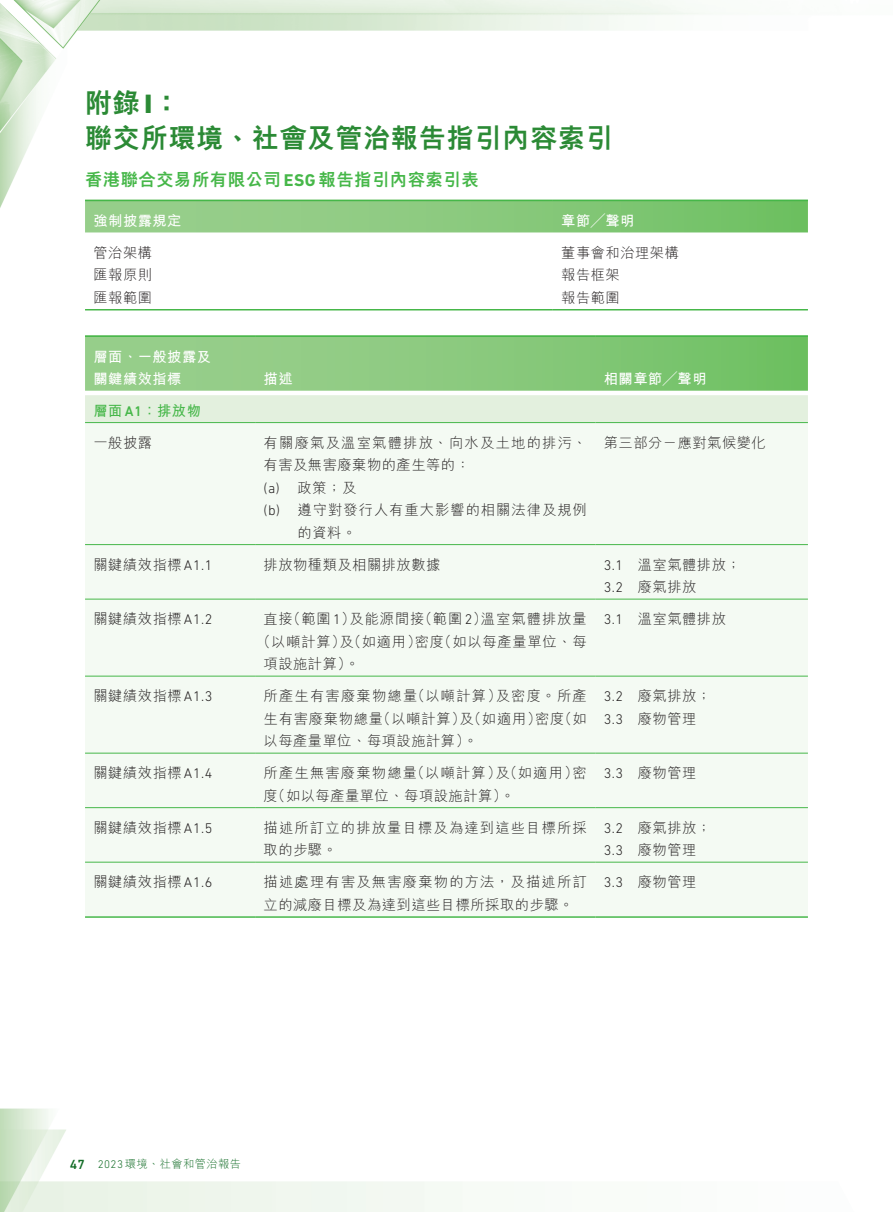
<style>
.page{position:relative;width:893px;height:1212px;background:#fff}
.page>*{position:absolute;margin:0;border:0;box-sizing:border-box;transform-origin:0 0}
.t1{font:800 27px/34.2px "M Hei HK";letter-spacing:.03em;color:#2b8a35}
._3__標題{font:800 17.25px "M Hei HK";letter-spacing:.035em;color:#46b749}
._1__內文{font:300 14.25px/22.5px "M Hei HK";letter-spacing:.035em;color:#231f20}
._1__內文-2{font:300 14.25px "M Hei HK";letter-spacing:.085em;color:#231f20}
._1__內文-3{font:700 14.25px "M Hei HK";letter-spacing:.035em;color:#fff}
._1__內文-4{font:300 14.25px "DIN Next LT Pro";color:#231f20}
._1__內文-5{font:300 14.25px/22.5px "M Hei HK";letter-spacing:.055em;color:#231f20}
._1__內文-6{font:300 14.25px "M Hei HK";letter-spacing:.07em;color:#231f20}
._1__內文-7{font:300 14.25px "M Hei HK";letter-spacing:.09em;color:#231f20}
._1__內文-8{font:700 14.25px "M Hei HK";color:#46b749}
.t2{font:500 13.5px "DIN Next LT Pro";color:#136d27}
.t3{font:300 11.25px "M Hei HK";letter-spacing:.035em;color:#136d27}
.s1{font-family:"Akko Pro";font-weight:700}
.s2{font-family:"DIN Next LT Pro";font-weight:700}
.s3{font-family:"DIN Next LT Pro";font-weight:500}
.s4{font-family:"DIN Next LT Pro"}
</style>
<div class="page">
<img style="left:0;top:0;width:808px;height:1212px">
<svg style="left:85px;top:201px;width:723px;height:31px;background:#87c87b"></svg>
<hr style="left:85px;top:200px;width:468px;height:1px;background:#46b749">
<hr style="left:553px;top:200px;width:255px;height:1px;background:#46b749">
<hr style="left:85px;top:309px;width:468px;height:1px;background:#46b749">
<hr style="left:553px;top:309px;width:255px;height:1px;background:#46b749">
<svg style="left:85px;top:337px;width:723px;height:85px;background:#abd8a1"></svg>
<div style="left:85px;top:423px;width:723px;height:493px;background:#f4faf3"></div>
<hr style="left:85px;top:335px;width:170px;height:2px;background:#46b749">
<hr style="left:255px;top:335px;width:340px;height:2px;background:#46b749">
<hr style="left:595px;top:335px;width:213px;height:2px;background:#46b749">
<hr style="left:85px;top:422px;width:170px;height:1px;background:#46b749">
<hr style="left:255px;top:422px;width:340px;height:1px;background:#46b749">
<hr style="left:595px;top:422px;width:213px;height:1px;background:#46b749">
<hr style="left:85px;top:544px;width:170px;height:1px;background:#46b749">
<hr style="left:255px;top:544px;width:340px;height:1px;background:#46b749">
<hr style="left:595px;top:544px;width:213px;height:1px;background:#46b749">
<hr style="left:85px;top:599px;width:170px;height:1px;background:#46b749">
<hr style="left:255px;top:599px;width:340px;height:1px;background:#46b749">
<hr style="left:595px;top:599px;width:213px;height:1px;background:#46b749">
<hr style="left:85px;top:676px;width:170px;height:1px;background:#46b749">
<hr style="left:255px;top:676px;width:340px;height:1px;background:#46b749">
<hr style="left:595px;top:676px;width:213px;height:1px;background:#46b749">
<hr style="left:85px;top:753px;width:170px;height:1px;background:#46b749">
<hr style="left:255px;top:753px;width:340px;height:1px;background:#46b749">
<hr style="left:595px;top:753px;width:213px;height:1px;background:#46b749">
<hr style="left:85px;top:807px;width:170px;height:1px;background:#46b749">
<hr style="left:255px;top:807px;width:340px;height:1px;background:#46b749">
<hr style="left:595px;top:807px;width:213px;height:1px;background:#46b749">
<hr style="left:85px;top:862px;width:170px;height:1px;background:#46b749">
<hr style="left:255px;top:862px;width:340px;height:1px;background:#46b749">
<hr style="left:595px;top:862px;width:213px;height:1px;background:#46b749">
<hr style="left:85px;top:916px;width:170px;height:2px;background:#46b749">
<hr style="left:255px;top:916px;width:340px;height:2px;background:#46b749">
<hr style="left:595px;top:916px;width:213px;height:2px;background:#46b749">
<h1 class="t1" style="left:85px;top:86px;width:529px">附錄<span class="s1">I</span>：<br>聯交所環境、社會及管治報告指引內容索引</h1>
<p class="_3__標題" style="left:85px;top:170px;width:395px">香港聯合交易所有限公司<span class="s2">ESG</span>報告指引內容索引表</p>
<p class="_1__內文-3" style="left:561px;top:211px;width:75px">章節╱聲明</p>
<p class="_1__內文-3" style="left:94px;top:211px;width:89px">強制披露規定</p>
<p class="_1__內文" style="left:94px;top:241px;width:60px">管治架構</p>
<p class="_1__內文" style="left:561px;top:241px;width:119px">董事會和治理架構</p>
<p class="_1__內文" style="left:94px;top:263px;width:60px">匯報原則</p>
<p class="_1__內文" style="left:561px;top:263px;width:60px">報告框架</p>
<p class="_1__內文" style="left:94px;top:286px;width:60px">匯報範圍</p>
<p class="_1__內文" style="left:561px;top:286px;width:60px">報告範圍</p>
<p class="_1__內文-3" style="left:94px;top:346px;width:119px">層面、一般披露及</p>
<p class="_1__內文-3" style="left:94px;top:369px;width:89px">關鍵績效指標</p>
<p class="_1__內文-8" style="left:94px;top:400px;width:109px">層面<span class="s3">A1</span>：排放物</p>
<p class="_1__內文-3" style="left:264px;top:369px;width:30px">描述</p>
<p class="_1__內文-3" style="left:604px;top:369px;width:104px">相關章節╱聲明</p>
<p class="_1__內文" style="left:94px;top:431px;width:60px">一般披露</p>
<p class="_1__內文-7" style="left:264px;top:435px;width:325px">有關廢氣及溫室氣體排放、向水及土地的排污、</p>
<p class="_1__內文" style="left:604px;top:431px;width:164px">第三部分－應對氣候變化</p>
<p class="_1__內文" style="left:264px;top:454px;width:208px">有害及無害廢棄物的產生等的：</p>
<p class="_1__內文" style="left:298px;top:476px;width:60px">政策；及</p>
<p class="_1__內文-4" style="left:264px;top:480px;width:18px">a( )</p>
<p class="_1__內文-4" style="left:264px;top:502px;width:18px">b( )</p>
<p class="_1__內文-6" style="left:298px;top:503px;width:291px">遵守對發行人有重大影響的相關法律及規例</p>
<p class="_1__內文" style="left:298px;top:521px;width:60px">的資料。</p>
<p class="_1__內文" style="left:94px;top:553px;width:120px">關鍵績效指標<span class="s4">A1.1</span></p>
<p class="_1__內文" style="left:264px;top:553px;width:178px">排放物種類及相關排放數據</p>
<p class="_1__內文-4" style="left:604px;top:557px;width:21px">3.1</p>
<p class="_1__內文" style="left:638px;top:553px;width:104px">溫室氣體排放;</p>
<p class="_1__內文-4" style="left:604px;top:579px;width:21px">3.2</p>
<p class="_1__內文" style="left:638px;top:576px;width:60px">廢氣排放</p>
<p class="_1__內文" style="left:94px;top:608px;width:120px">關鍵績效指標<span class="s4">A1.2</span></p>
<p class="_1__內文" style="left:287px;top:608px;width:70px">（範圍 ）<span class="s4">1</span></p>
<p class="_1__內文" style="left:418px;top:608px;width:70px">（範圍 ）<span class="s4">2</span></p>
<p class="_1__內文-6" style="left:481px;top:612px;width:107px">溫室氣體排放量</p>
<p class="_1__內文" style="left:264px;top:608px;width:31px">直接</p>
<p class="_1__內文" style="left:349px;top:608px;width:77px">及能源間接</p>
<p class="_1__內文-4" style="left:604px;top:611px;width:21px">3.1</p>
<p class="_1__內文" style="left:638px;top:608px;width:90px">溫室氣體排放</p>
<p class="_1__內文-5" style="left:264px;top:630px;width:159px;text-indent:-7px">（以噸計算 （及） 如適用）項設施計算。(</p>
<p class="_1__內文-5" style="left:438px;top:630px;width:151px">（如以每產量單位、每</p>
<p class="_1__內文" style="left:415px;top:630px;width:31px">密度</p>
<p class="_1__內文" style="left:94px;top:685px;width:120px">關鍵績效指標<span class="s4">A1.3</span></p>
<p class="_1__內文" style="left:411px;top:685px;width:92px">（以噸計算）</p>
<p class="_1__內文" style="left:496px;top:685px;width:92px">及密度。所產</p>
<p class="_1__內文-2" style="left:264px;top:689px;width:155px">所產生有害廢棄物總量</p>
<p class="_1__內文-4" style="left:604px;top:688px;width:21px">3.2</p>
<p class="_1__內文" style="left:638px;top:685px;width:75px">廢氣排放;</p>
<p class="_1__內文" style="left:377px;top:707px;width:166px">（以噸計算 （及） 如適用）</p>
<p class="_1__內文" style="left:558px;top:707px;width:31px">（如</p>
<p class="_1__內文" style="left:535px;top:707px;width:31px">密度</p>
<p class="_1__內文" style="left:264px;top:707px;width:216px">生有害廢棄物總量<br>以每產量單位、每項設施計算。(</p>
<p class="_1__內文-4" style="left:604px;top:711px;width:21px">3.3</p>
<p class="_1__內文" style="left:638px;top:707px;width:60px">廢物管理</p>
<p class="_1__內文" style="left:94px;top:762px;width:120px">關鍵績效指標<span class="s4">A1.4</span></p>
<p class="_1__內文" style="left:410px;top:762px;width:178px">（以噸計算 （及） 如適用 密）</p>
<p class="_1__內文-2" style="left:264px;top:766px;width:155px">所產生無害廢棄物總量</p>
<p class="_1__內文-4" style="left:604px;top:765px;width:21px">3.3</p>
<p class="_1__內文" style="left:638px;top:762px;width:60px">廢物管理</p>
<p class="_1__內文" style="left:264px;top:784px;width:253px">（度如以每產量單位、每項設施計算。(</p>
<p class="_1__內文" style="left:94px;top:816px;width:120px">關鍵績效指標<span class="s4">A1.5</span></p>
<p class="_1__內文-2" style="left:264px;top:820px;width:325px">描述所訂立的排放量目標及為達到這些目標所採</p>
<p class="_1__內文-4" style="left:604px;top:820px;width:21px">3.2</p>
<p class="_1__內文" style="left:638px;top:816px;width:75px">廢氣排放;</p>
<p class="_1__內文" style="left:264px;top:839px;width:75px">取的步驟。</p>
<p class="_1__內文-4" style="left:604px;top:842px;width:21px">3.3</p>
<p class="_1__內文" style="left:638px;top:839px;width:60px">廢物管理</p>
<p class="_1__內文" style="left:94px;top:871px;width:120px">關鍵績效指標<span class="s4">A1.6</span></p>
<p class="_1__內文-2" style="left:264px;top:875px;width:325px">描述處理有害及無害廢棄物的方法，及描述所訂</p>
<p class="_1__內文-4" style="left:604px;top:874px;width:21px">3.3</p>
<p class="_1__內文" style="left:638px;top:871px;width:60px">廢物管理</p>
<p class="_1__內文" style="left:264px;top:893px;width:311px">立的減廢目標及為達到這些目標所採取的步驟。</p>
<p class="t2" style="left:70px;top:1156px;width:17px">47</p>
<p class="t3" style="left:98px;top:1158px;width:145px"><span class="s4">2023</span> 環境、社會和管治報告</p>
</div>
